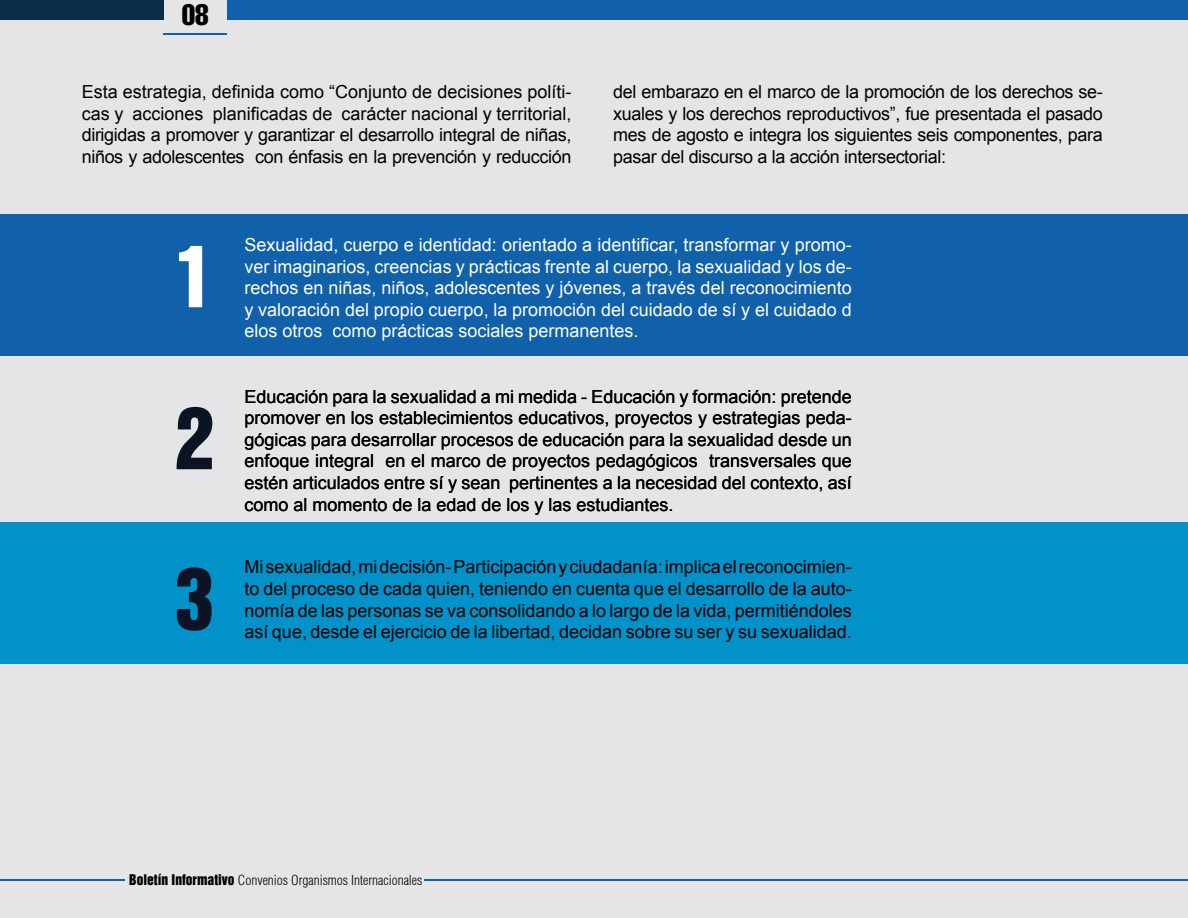
<style>
.page{position:relative;width:1188px;height:918px;background:#e5e5e7}
.page>*{position:absolute;margin:0;border:0;box-sizing:border-box;transform-origin:0 0}
.t1{font:78px/160.5px "Helvetica Inserat";color:#0c1324}
.t2{font:78px "Helvetica Inserat";color:#fff}
.t3{font:29.1px "Helvetica LT Std Comp";color:#000}
.t4{font:18px/21.6px "Arial";letter-spacing:-.01em;color:#000;text-align:justify}
.t5{font:18px/21.6px "Arial";color:#fff;text-align:justify}
.t6{font:300 condensed 13.5px "Helvetica";color:#000}
.s1{font-family:"Helvetica Inserat";font-weight:400;font-stretch:normal}
</style>
<div class="page">
<div style="left:0;top:214px;width:1188px;height:142px;background:#1060aa"></div>
<div style="left:0;top:522px;width:1188px;height:142px;background:#0092c8"></div>
<div style="left:227px;top:0;width:961px;height:20px;background:#1060aa"></div>
<hr style="left:163px;top:33px;width:64px;height:2px;background:#1060aa">
<div style="left:0;top:0;width:163px;height:20px;background:#0c2c47"></div>
<hr style="left:425px;top:879px;width:763px;height:2px;background:#1060aa">
<hr style="left:0;top:879px;width:125px;height:2px;background:#1060aa">
<h2 class="t3" style="left:182px;top:-3px;width:28px">08</h2>
<p class="t4" style="left:82px;top:81px;width:491px">Esta estrategia, definida como “Conjunto de decisiones políti&shy;cas y acciones planificadas de carácter nacional y territorial, dirigidas a promover y garantizar el desarrollo integral de niñas, niños y adolescentes con énfasis en la prevención y reducción</p>
<p class="t4" style="left:613px;top:81px;width:491px">del embarazo en el marco de la promoción de los derechos se&shy;xuales y los derechos reproductivos”, fue presentada el pasado mes de agosto e integra los siguientes seis componentes, para pasar del discurso a la acción intersectorial:</p>
<h1 class="t2" style="left:175px;top:230px;width:40px">1</h1>
<h1 class="t1" style="left:175px;top:360px;width:40px">2<br>3</h1>
<p class="t5" style="left:244px;top:234px;width:609px">Sexualidad, cuerpo e identidad: orientado a identificar, transformar y promo&shy;ver imaginarios, creencias y prácticas frente al cuerpo, la sexualidad y los de&shy;rechos en niñas, niños, adolescentes y jóvenes, a través del reconocimiento y valoración del propio cuerpo, la promoción del cuidado de sí y el cuidado d elos otros como prácticas sociales permanentes.</p>
<p class="t4" style="left:244px;top:385px;width:609px">Educación para la sexualidad a mi medida - Educación y formación: pretende promover en los establecimientos educativos, proyectos y estrategias peda&shy;gógicas para desarrollar procesos de educación para la sexualidad desde un enfoque integral en el marco de proyectos pedagógicos transversales que estén articulados entre sí y sean pertinentes a la necesidad del contexto, así como al momento de la edad de los y las estudiantes.</p>
<p class="t4" style="left:244px;top:556px;width:609px">Mi sexualidad, mi decisión- Participación y ciudadanía: implica el reconocimien&shy;to del proceso de cada quien, teniendo en cuenta que el desarrollo de la auto&shy;nomía de las personas se va consolidando a lo largo de la vida, permitiéndoles así que, desde el ejercicio de la libertad, decidan sobre su ser y su sexualidad.</p>
<p class="t6" style="left:129px;top:871px;width:295px"><span class="s1">Boletín Informativo</span> Convenios Organismos Internacionales</p>
</div>
